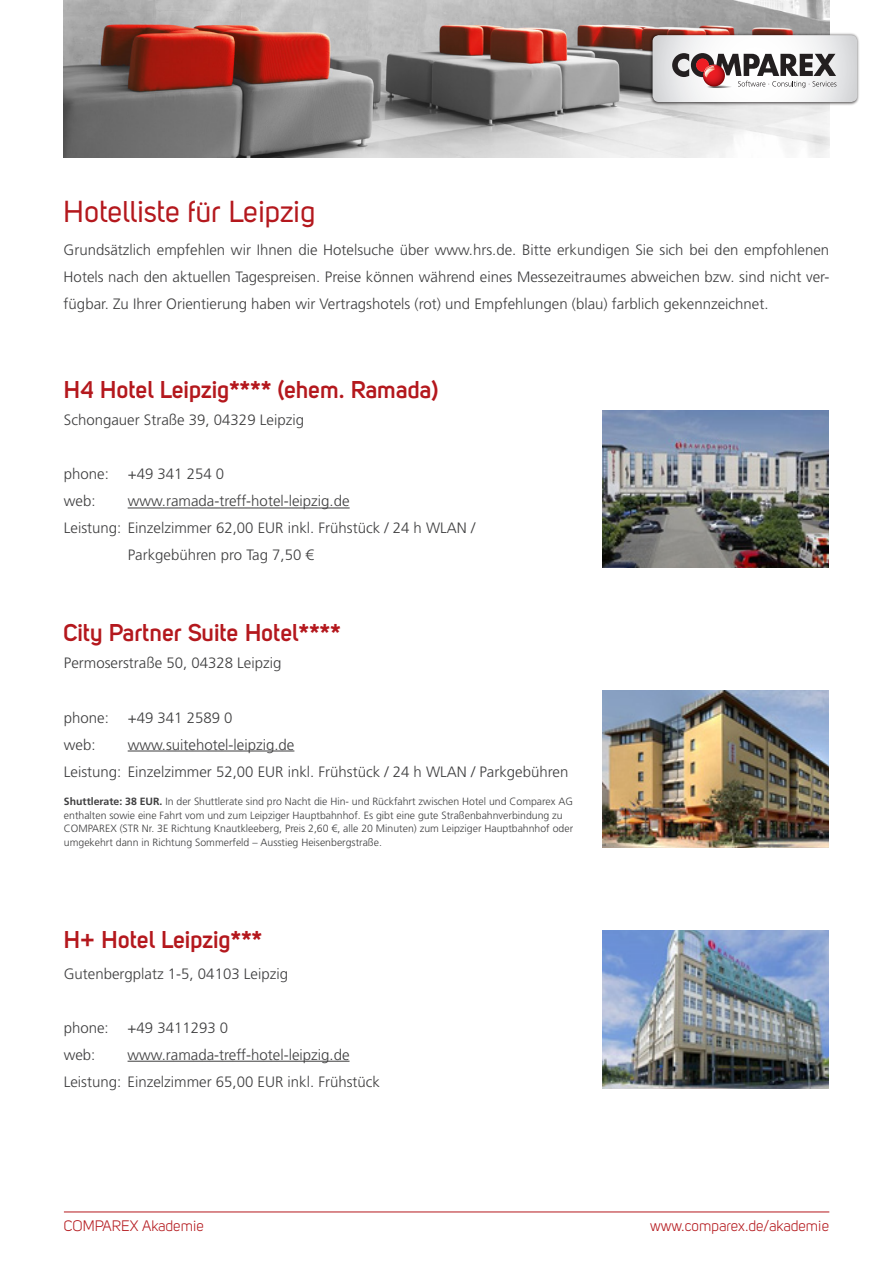
<style>
.page{position:relative;width:893px;height:1263px;background:#fff}
.page>*{position:absolute;margin:0;border:0;box-sizing:border-box;transform-origin:0 0}
.Text_Header_1{font:30px "Uni Sans Regular";color:#b4181d}
.Standard_text{font:700 24px "Uni Sans Semi";color:#b4181d}
.Standard_text-2{font:300 15px/27px "Frutiger LT";color:#3e3e3f;text-align:justify}
.Footer_red_right{font:15px "Uni Sans Book";color:#b4181d}
.Footer_red_left{font:15px "Uni Sans Book";color:#b4181d}
.Standard_text-3{font:300 10.5px/13.5px "Frutiger LT";color:#3e3e3f}
.s1{font-weight:700}
</style>
<div class="page">
<img style="left:64px;top:0;width:765px;height:157px">
<hr style="left:64px;top:1211px;width:765px;height:1px;background:#b4181d">
<img style="left:648px;top:32px;width:211px;height:74px">
<svg style="left:653px;top:35px;width:204px;height:67px"></svg>
<hr style="left:128px;top:508px;width:222px;height:1px;background:#3e3e3f">
<hr style="left:128px;top:1061px;width:222px;height:1px;background:#3e3e3f">
<hr style="left:128px;top:751px;width:166px;height:1px;background:#3e3e3f">
<img style="left:602px;top:410px;width:227px;height:158px">
<img style="left:602px;top:690px;width:226px;height:157px">
<img style="left:602px;top:931px;width:227px;height:157px">
<p class="Text_Header_1" style="left:64px;top:194px;width:253px">Hotelliste für Leipzig</p>
<p class="Standard_text-2" style="left:64px;top:237px;width:767px">Grundsätzlich empfehlen wir Ihnen die Hotelsuche über www.hrs.de. Bitte erkundigen Sie sich bei den empfohlenen Hotels nach den aktuellen Tagespreisen. Preise können während eines Messezeitraumes abweichen bzw. sind nicht ver&shy;fügbar. Zu Ihrer Orientierung haben wir Vertragshotels (rot) und Empfehlungen (blau) farblich gekennzeichnet.</p>
<p class="Standard_text" style="left:64px;top:376px;width:376px">H4 Hotel Leipzig**** (ehem. Ramada)</p>
<p class="Standard_text-2" style="left:64px;top:407px;width:242px">Schongauer Straße 39, 04329 Leipzig</p>
<p class="Standard_text-2" style="left:64px;top:461px;width:47px">phone:</p>
<p class="Standard_text-2" style="left:128px;top:461px;width:98px">+49 341 254 0</p>
<p class="Standard_text-2" style="left:64px;top:488px;width:33px">web:</p>
<p class="Standard_text-2" style="left:128px;top:488px;width:223px">www.ramada-treff-hotel-leipzig.de</p>
<p class="Standard_text-2" style="left:64px;top:515px;width:413px">Leistung: Einzelzimmer 62,00 EUR inkl. Frühstück / 24 h WLAN /</p>
<p class="Standard_text-2" style="left:128px;top:542px;width:188px">Parkgebühren pro Tag 7,50 €</p>
<p class="Standard_text" style="left:64px;top:619px;width:279px">City Partner Suite Hotel****</p>
<p class="Standard_text-2" style="left:64px;top:650px;width:219px">Permoserstraße 50, 04328 Leipzig</p>
<p class="Standard_text-2" style="left:64px;top:704px;width:47px">phone:</p>
<p class="Standard_text-2" style="left:128px;top:704px;width:106px">+49 341 2589 0</p>
<p class="Standard_text-2" style="left:64px;top:731px;width:33px">web:</p>
<p class="Standard_text-2" style="left:128px;top:731px;width:168px">www.suitehotel-leipzig.de</p>
<p class="Standard_text-2" style="left:64px;top:758px;width:506px">Leistung: Einzelzimmer 52,00 EUR inkl. Frühstück / 24 h WLAN / Parkgebühren</p>
<p class="Standard_text-3" style="left:64px;top:795px;width:511px"><span class="s1">Shuttlerate: 38 EUR.</span> In der Shuttlerate sind pro Nacht die Hin- und Rückfahrt zwischen Hotel und Comparex AG enthalten sowie eine Fahrt vom und zum Leipziger Hauptbahnhof. Es gibt eine gute Straßenbahnverbindung zu COMPAREX (STR Nr. 3E Richtung Knautkleeberg, Preis 2,60 €, alle 20 Minuten) zum Leipziger Hauptbahnhof oder umgekehrt dann in Richtung Sommerfeld – Ausstieg Heisenbergstraße.</p>
<p class="Standard_text" style="left:64px;top:925px;width:200px">H+ Hotel Leipzig***</p>
<p class="Standard_text-2" style="left:64px;top:960px;width:226px">Gutenbergplatz 1-5, 04103 Leipzig</p>
<p class="Standard_text-2" style="left:64px;top:1014px;width:166px">phone: +49 3411293 0</p>
<p class="Standard_text-2" style="left:64px;top:1041px;width:33px">web:</p>
<p class="Standard_text-2" style="left:128px;top:1041px;width:223px">www.ramada-treff-hotel-leipzig.de</p>
<p class="Standard_text-2" style="left:64px;top:1068px;width:318px">Leistung: Einzelzimmer 65,00 EUR inkl. Frühstück</p>
<p class="Footer_red_left" style="left:64px;top:1217px;width:141px">COMPAREX Akademie</p>
<p class="Footer_red_right" style="left:650px;top:1217px;width:180px">www.comparex.de/akademie</p>
</div>
